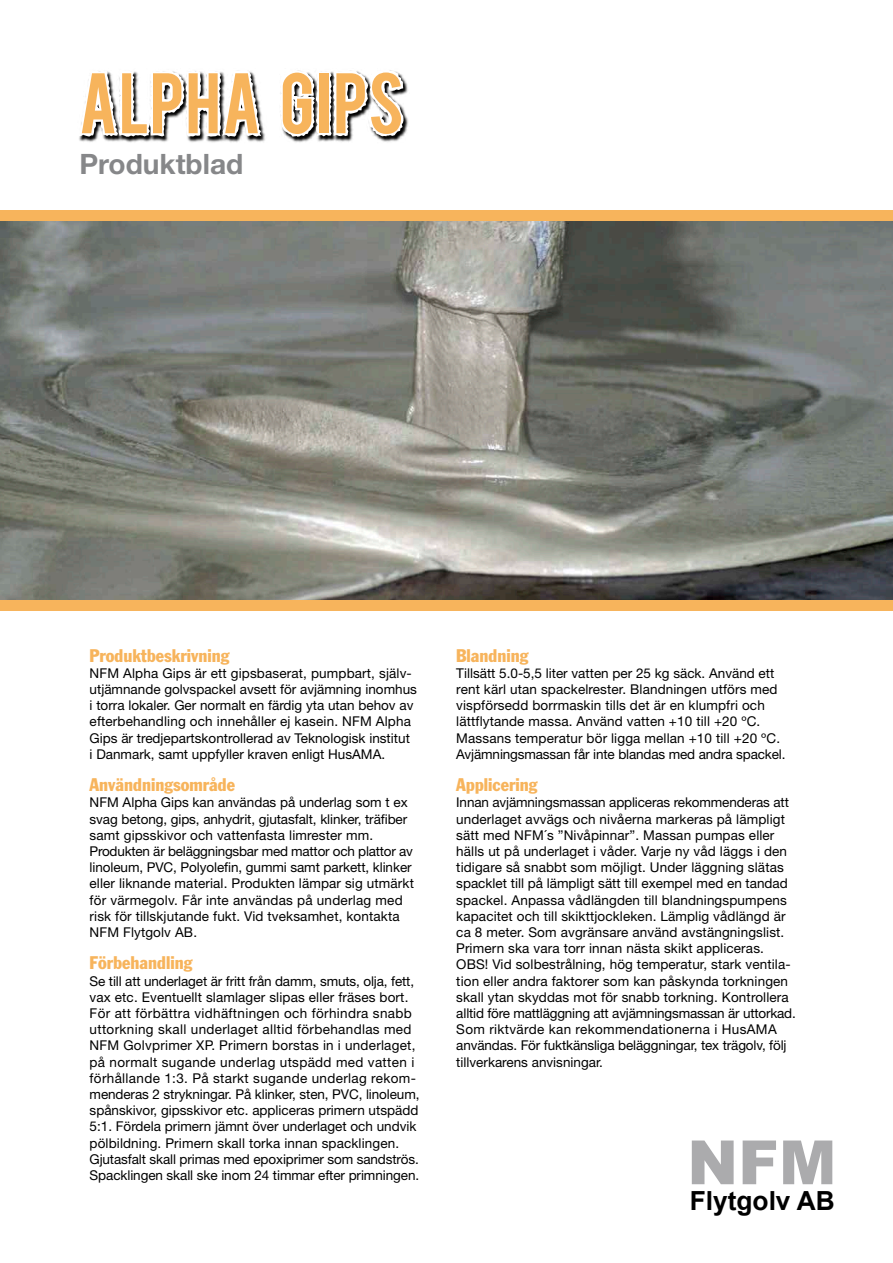
<style>
.page{position:relative;width:893px;height:1263px;background:#fff}
.page>*{position:absolute;margin:0;border:0;box-sizing:border-box;transform-origin:0 0}
.t1{font:900 61.05px "Arial";color:#ababad}
.t2{font:700 28.05px "Helvetica Neue";color:#868789}
.t3{font:700 26.25px "Arial";color:#000}
.t4{font:condensed 18px "Franklin Gothic";color:#f7b45c}
.t5{font:13.5px/16.2px "Helvetica Neue";letter-spacing:.01em;color:#000}
</style>
<div class="page">
<img style="left:0;top:221px;width:893px;height:379px">
<div style="left:0;top:600px;width:893px;height:11px;background:#f7b45c"></div>
<div style="left:0;top:210px;width:893px;height:11px;background:#f7b45c"></div>
<img style="left:79px;top:77px;width:329px;height:66px">
<svg style="left:79px;top:71px;width:182px;height:66px"></svg>
<svg style="left:279px;top:70px;width:124px;height:67px"></svg>
<h2 class="t2" style="left:79px;top:147px;width:165px">Produktblad</h2>
<h3 class="t4" style="left:90px;top:644px;width:141px">Produktbeskrivning</h3>
<p class="t5" style="left:90px;top:665px;width:329px">NFM Alpha Gips är ett gipsbaserat, pumpbart, själv&shy;utjämnande golvspackel avsett för avjämning inomhus i torra lokaler. Ger normalt en färdig yta utan behov av efterbehandling och innehåller ej kasein. NFM Alpha Gips är tredjepartskontrollerad av Teknologisk institut<br>i Danmark, samt uppfyller kraven enligt HusAMA.</p>
<h3 class="t4" style="left:90px;top:774px;width:147px">Användningsområde</h3>
<p class="t5" style="left:90px;top:794px;width:326px">NFM Alpha Gips kan användas på underlag som t ex svag betong, gips, anhydrit, gjutasfalt, klinker, träfiber samt gipsskivor och vattenfasta limrester mm.<br>Produkten är beläggningsbar med mattor och plattor av linoleum, PVC, Polyolefin, gummi samt parkett, klinker eller liknande material. Produkten lämpar sig utmärkt för värmegolv. Får inte användas på underlag med risk för tillskjutande fukt. Vid tveksamhet, kontakta NFM Flytgolv AB.</p>
<h3 class="t4" style="left:90px;top:952px;width:104px">Förbehandling</h3>
<p class="t5" style="left:90px;top:972px;width:331px">Se till att underlaget är fritt från damm, smuts, olja, fett, vax etc. Eventuellt slamlager slipas eller fräses bort.<br>För att förbättra vidhäftningen och förhindra snabb uttorkning skall underlaget alltid förbehandlas med NFM Golvprimer XP. Primern borstas in i underlaget, på normalt sugande underlag utspädd med vatten i förhållande 1:3. På starkt sugande underlag rekom&shy;menderas 2 strykningar. På klinker, sten, PVC, linoleum, spånskivor, gipsskivor etc. appliceras primern utspädd 5:1. Fördela primern jämnt över underlaget och undvik pölbildning. Primern skall torka innan spacklingen.<br>Gjutasfalt skall primas med epoxiprimer som sandströs.<br>Spacklingen skall ske inom 24 timmar efter primningen.</p>
<h3 class="t4" style="left:456px;top:644px;width:74px">Blandning</h3>
<p class="t5" style="left:456px;top:665px;width:331px">Tillsätt 5.0-5,5 liter vatten per 25 kg säck. Använd ett rent kärl utan spackelrester. Blandningen utförs med vispförsedd borrmaskin tills det är en klumpfri och lättflytande massa. Använd vatten +10 till +20 ºC.<br>Massans temperatur bör ligga mellan +10 till +20 ºC.<br>Avjämningsmassan får inte blandas med andra spackel.</p>
<h3 class="t4" style="left:456px;top:774px;width:83px">Applicering</h3>
<p class="t5" style="left:456px;top:794px;width:341px">Innan avjämningsmassan appliceras rekommenderas att underlaget avvägs och nivåerna markeras på lämpligt sätt med NFM´s ”Nivåpinnar”. Massan pumpas eller hälls ut på underlaget i våder. Varje ny våd läggs i den tidigare så snabbt som möjligt. Under läggning slätas spacklet till på lämpligt sätt till exempel med en tandad spackel. Anpassa vådlängden till blandningspumpens kapacitet och till skikttjockleken. Lämplig vådlängd är ca 8 meter. Som avgränsare använd avstängningslist.<br>Primern ska vara torr innan nästa skikt appliceras.<br>OBS! Vid solbestrålning, hög temperatur, stark ventila&shy;tion eller andra faktorer som kan påskynda torkningen skall ytan skyddas mot för snabb torkning. Kontrollera alltid före mattläggning att avjämningsmassan är uttorkad.<br>Som riktvärde kan rekommendationerna i HusAMA användas. För fuktkänsliga beläggningar, tex trägolv, följ tillverkarens anvisningar.</p>
<h1 class="t1" style="left:687px;top:1118px;width:151px">NFM</h1>
<h3 class="t3" style="left:690px;top:1183px;width:147px">Flytgolv AB</h3>
</div>
